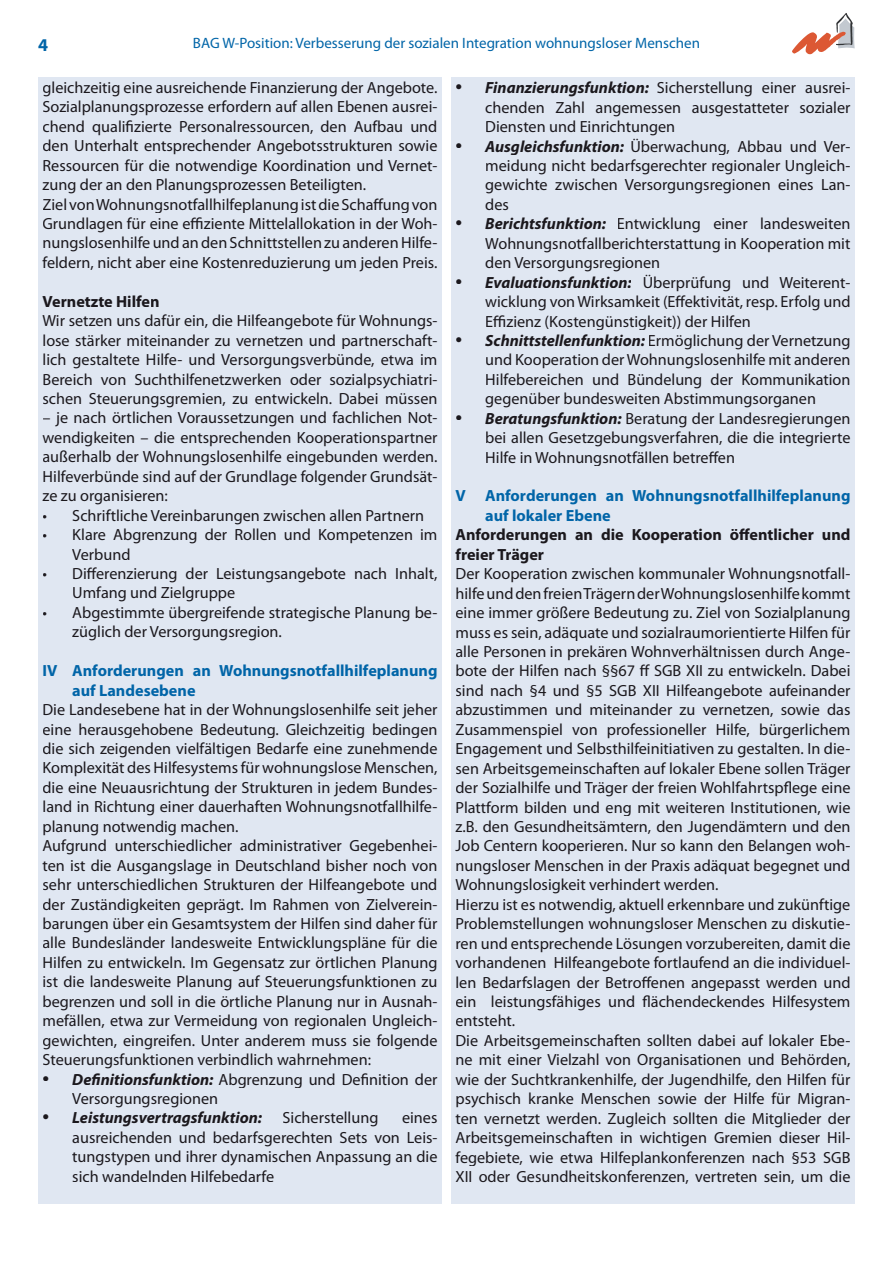
<style>
.page{position:relative;width:893px;height:1263px;background:#fff}
.page>*{position:absolute;margin:0;border:0;box-sizing:border-box;transform-origin:0 0}
.t1{font:700 18px "Myriad Pro";color:#0165a8}
.t2{font:16.2px/19.5px "Myriad Pro";color:#1b181d;text-align:justify}
.t3{font:700 16.2px/19.5px "Myriad Pro";color:#0165a8}
.t4{font:700 16.2px/19.5px "Myriad Pro";color:#1b181d}
.t5{font:italic 700 16.2px "Myriad Pro";color:#1b181d}
.t6{font:15px "Myriad Pro";color:#0165a8}
.s1{font-size:24px}
.s2{font-weight:700;font-style:italic}
.s3{font-weight:400;font-style:normal;font-size:24px}
</style>
<div class="page">
<div style="left:38px;top:77px;width:404px;height:1126px;background:#e0e7f2"></div>
<div style="left:451px;top:77px;width:404px;height:1126px;background:#e0e7f2"></div>
<svg style="left:792px;top:13px;width:63px;height:41px"></svg>
<p class="t1" style="left:38px;top:35px;width:11px">4</p>
<p class="t6" style="left:193px;top:35px;width:508px">BAG W-Position: Verbesserung der sozialen Integration wohnungsloser Menschen</p>
<p class="t2" style="left:43px;top:78px;width:396px;text-align:left">gleichzeitig eine ausreichende Finanzierung der Angebote.<br>Sozialplanungsprozesse erfordern auf allen Ebenen ausrei&shy;chend qualifizierte Personalressourcen, den Aufbau und den Unterhalt entsprechender Angebotsstrukturen sowie Ressourcen für die notwendige Koordination und Vernet&shy;zung der an den Planungsprozessen Beteiligten.<br>Ziel von Wohnungsnotfallhilfeplanung ist die Schaffung von Grundlagen für eine effiziente Mittelallokation in der Woh&shy;nungslosenhilfe und an den Schnittstellen zu anderen Hilfe&shy;feldern, nicht aber eine Kostenreduzierung um jeden Preis.</p>
<p class="t4" style="left:43px;top:292px;width:119px">Vernetzte Hilfen</p>
<p class="t2" style="left:43px;top:311px;width:396px">Wir setzen uns dafür ein, die Hilfeangebote für Wohnungs&shy;lose stärker miteinander zu vernetzen und partnerschaft&shy;lich gestaltete Hilfe- und Versorgungsverbünde, etwa im Bereich von Suchthilfenetzwerken oder sozialpsychiatri&shy;schen Steuerungsgremien, zu entwickeln. Dabei müssen</p>
<p class="t2" style="left:43px;top:409px;width:396px">– je nach örtlichen Voraussetzungen und fachlichen Not&shy;wendigkeiten – die entsprechenden Kooperationspartner außerhalb der Wohnungslosenhilfe eingebunden werden.<br>Hilfeverbünde sind auf der Grundlage folgender Grundsät&shy;ze zu organisieren:</p>
<p class="t2" style="left:43px;top:506px;width:383px">• Schriftliche Vereinbarungen zwischen allen Partnern</p>
<p class="t2" style="left:72px;top:525px;width:367px;text-indent:-30px">• Klare Abgrenzung der Rollen und Kompetenzen im<br>Verbund</p>
<p class="t2" style="left:72px;top:564px;width:367px;text-indent:-30px">• Differenzierung der Leistungsangebote nach Inhalt,<br>Umfang und Zielgruppe</p>
<p class="t2" style="left:72px;top:603px;width:367px;text-indent:-30px">• Abgestimmte übergreifende strategische Planung be&shy;züglich der Versorgungsregion.</p>
<p class="t3" style="left:72px;top:661px;width:367px;text-indent:-30px">IV Anforderungen an Wohnungsnotfallhilfeplanung auf Landesebene</p>
<p class="t2" style="left:43px;top:700px;width:396px;text-align:left">Die Landesebene hat in der Wohnungslosenhilfe seit jeher eine herausgehobene Bedeutung. Gleichzeitig bedingen die sich zeigenden vielfältigen Bedarfe eine zunehmende Komplexität des Hilfesystems für wohnungslose Menschen, die eine Neuausrichtung der Strukturen in jedem Bundes&shy;land in Richtung einer dauerhaften Wohnungsnotfallhilfe&shy;planung notwendig machen.<br>Aufgrund unterschiedlicher administrativer Gegebenhei&shy;ten ist die Ausgangslage in Deutschland bisher noch von sehr unterschiedlichen Strukturen der Hilfeangebote und der Zuständigkeiten geprägt. Im Rahmen von Zielverein&shy;barungen über ein Gesamtsystem der Hilfen sind daher für alle Bundesländer landesweite Entwicklungspläne für die Hilfen zu entwickeln. Im Gegensatz zur örtlichen Planung ist die landesweite Planung auf Steuerungsfunktionen zu begrenzen und soll in die örtliche Planung nur in Ausnah&shy;mefällen, etwa zur Vermeidung von regionalen Ungleich&shy;gewichten, eingreifen. Unter anderem muss sie folgende Steuerungsfunktionen verbindlich wahrnehmen:</p>
<p class="t2" style="left:72px;top:1070px;width:367px;text-indent:-30px"><span class="s1">•</span> <span class="s2">Definitionsfunktion:</span> Abgrenzung und Definition der<br>Versorgungsregionen</p>
<p class="t5" style="left:43px;top:1109px;width:221px"><span class="s3">•</span> Leistungsvertragsfunktion:</p>
<p class="t2" style="left:283px;top:1108px;width:97px">Sicherstellung</p>
<p class="t2" style="left:485px;top:78px;width:367px;text-indent:-30px"><span class="s1">•</span> <span class="s2">Finanzierungsfunktion:</span> Sicherstellung einer ausrei&shy;chenden Zahl angemessen ausgestatteter sozialer Diensten und Einrichtungen</p>
<p class="t2" style="left:485px;top:137px;width:367px;text-indent:-30px"><span class="s1">•</span> <span class="s2">Ausgleichsfunktion:</span> Überwachung, Abbau und Ver&shy;meidung nicht bedarfsgerechter regionaler Ungleich&shy;gewichte zwischen Versorgungsregionen eines Lan&shy;des</p>
<p class="t2" style="left:485px;top:214px;width:367px;text-indent:-30px"><span class="s1">•</span> <span class="s2">Berichtsfunktion:</span> Entwicklung einer landesweiten Wohnungsnotfallberichterstattung in Kooperation mit den Versorgungsregionen</p>
<p class="t2" style="left:485px;top:273px;width:367px;text-indent:-30px"><span class="s1">•</span> <span class="s2">Evaluationsfunktion:</span> Überprüfung und Weiterent&shy;wicklung von Wirksamkeit (Effektivität, resp. Erfolg und Effizienz (Kostengünstigkeit)) der Hilfen</p>
<p class="t2" style="left:485px;top:331px;width:367px;text-indent:-30px"><span class="s1">•</span> <span class="s2">Schnittstellenfunktion:</span> Ermöglichung der Vernetzung und Kooperation der Wohnungslosenhilfe mit anderen Hilfebereichen und Bündelung der Kommunikation gegenüber bundesweiten Abstimmungsorganen</p>
<p class="t2" style="left:485px;top:409px;width:367px;text-indent:-30px"><span class="s1">•</span> <span class="s2">Beratungsfunktion:</span> Beratung der Landesregierungen bei allen Gesetzgebungsverfahren, die die integrierte Hilfe in Wohnungsnotfällen betreffen</p>
<p class="t3" style="left:485px;top:486px;width:367px;text-indent:-30px">V Anforderungen an Wohnungsnotfallhilfeplanung auf lokaler Ebene</p>
<p class="t4" style="left:455px;top:525px;width:396px">Anforderungen an die Kooperation öffentlicher und freier Träger</p>
<p class="t2" style="left:455px;top:564px;width:396px;text-align:left">Der Kooperation zwischen kommunaler Wohnungsnotfall&shy;hilfe und den freien Trägern der Wohnungslosenhilfe kommt eine immer größere Bedeutung zu. Ziel von Sozialplanung muss es sein, adäquate und sozialraumorientierte Hilfen für alle Personen in prekären Wohnverhältnissen durch Ange&shy;bote der Hilfen nach §§67 ff SGB XII zu entwickeln. Dabei sind nach §4 und §5 SGB XII Hilfeangebote aufeinander abzustimmen und miteinander zu vernetzen, sowie das Zusammenspiel von professioneller Hilfe, bürgerlichem Engagement und Selbsthilfeinitiativen zu gestalten. In die&shy;sen Arbeitsgemeinschaften auf lokaler Ebene sollen Träger der Sozialhilfe und Träger der freien Wohlfahrtspflege eine Plattform bilden und eng mit weiteren Institutionen, wie z.B. den Gesundheitsämtern, den Jugendämtern und den Job Centern kooperieren. Nur so kann den Belangen woh&shy;nungsloser Menschen in der Praxis adäquat begegnet und Wohnungslosigkeit verhindert werden.<br>Hierzu ist es notwendig, aktuell erkennbare und zukünftige Problemstellungen wohnungsloser Menschen zu diskutie&shy;ren und entsprechende Lösungen vorzubereiten, damit die vorhandenen Hilfeangebote fortlaufend an die individuel&shy;len Bedarfslagen der Betroffenen angepasst werden und ein leistungsfähiges und flächendeckendes Hilfesystem entsteht.<br>Die Arbeitsgemeinschaften sollten dabei auf lokaler Ebe&shy;ne mit einer Vielzahl von Organisationen und Behörden, wie der Suchtkrankenhilfe, der Jugendhilfe, den Hilfen für psychisch kranke Menschen sowie der Hilfe für Migran&shy;ten vernetzt werden. Zugleich sollten die Mitglieder der Arbeitsgemeinschaften in wichtigen Gremien dieser Hil&shy;fegebiete, wie etwa Hilfeplankonferenzen nach §53 SGB XII oder Gesundheitskonferenzen, vertreten sein, um die</p>
<p class="t2" style="left:72px;top:1108px;width:367px;text-indent:330px">eines ausreichenden und bedarfsgerechten Sets von Leis&shy;tungstypen und ihrer dynamischen Anpassung an die sich wandelnden Hilfebedarfe</p>
</div>
